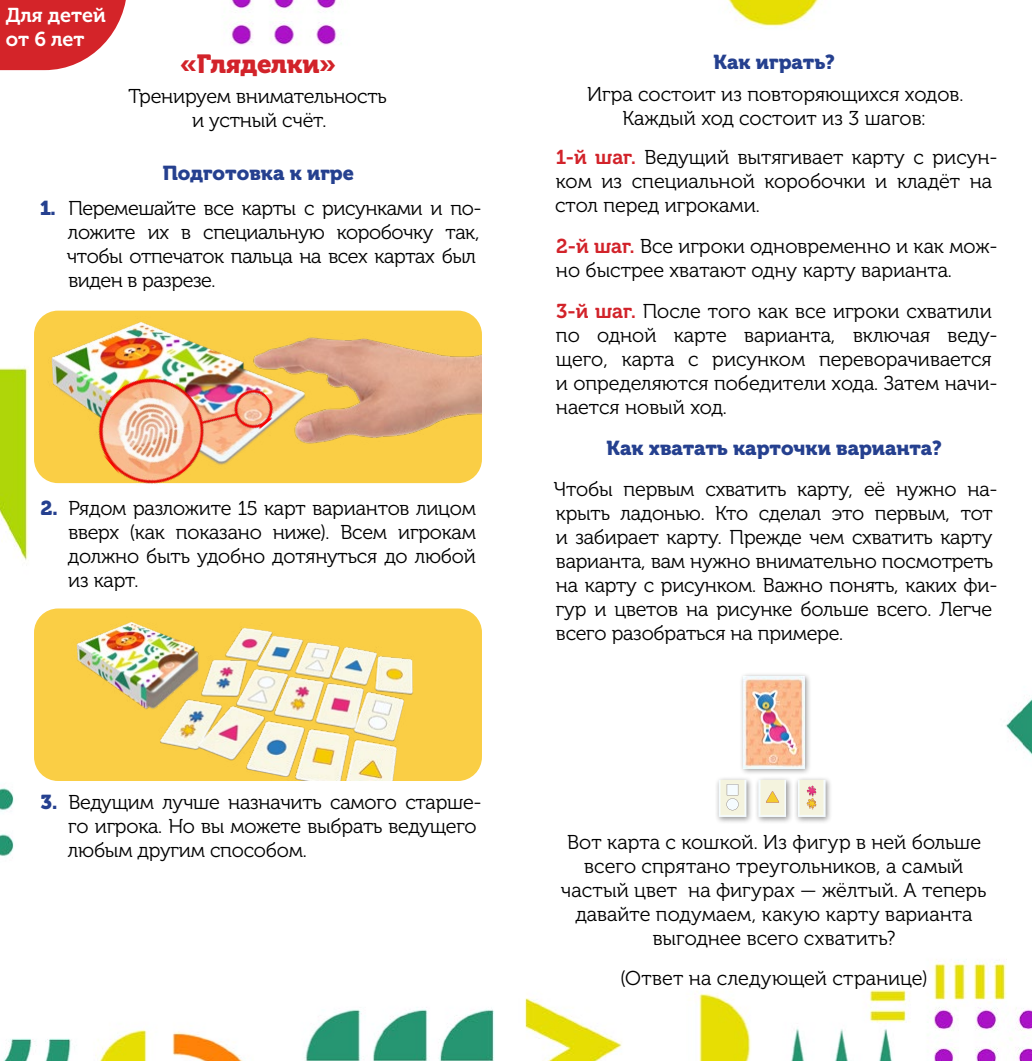
<style>
.page{position:relative;width:1032px;height:1061px;background:#fff}
.page>*{position:absolute;margin:0;border:0;box-sizing:border-box;transform-origin:0 0}
.t1{font:26px "Museo Cyrl 900";letter-spacing:-.01em;color:#d2232a}
.t2{font:20px/24px "Museo Cyrl 300";letter-spacing:-.01em;color:#000}
.t3{font:20px "Museo Cyrl 900";color:#25408f}
.t4{font:20px "Museo Cyrl 300";letter-spacing:.01em;color:#000}
.t5{font:20px/24px "Museo Cyrl 700";color:#fff}
.s1{font-family:"Museo Cyrl 900";color:#25408f}
.s2{font-family:"Museo Cyrl 700";color:#d2232a}
</style>
<div class="page">
<img style="left:0;top:0;width:1032px;height:1060px">
<svg style="left:0;top:0;width:127px;height:70px"></svg>
<img style="left:34px;top:310px;width:448px;height:173px">
<div style="left:34px;top:608px;width:448px;height:172px;background:#face45;border-radius:24px"></div>
<img style="left:63px;top:608px;width:373px;height:172px">
<div style="left:739px;top:672px;width:72px;height:103px;background:#000;opacity:.42"></div>
<img style="left:743px;top:676px;width:61px;height:92px">
<div style="left:715px;top:776px;width:39px;height:48px;background:#000;opacity:.42"></div>
<img style="left:719px;top:779px;width:27px;height:37px">
<div style="left:754px;top:776px;width:39px;height:48px;background:#000;opacity:.42"></div>
<img style="left:758px;top:779px;width:28px;height:37px">
<div style="left:794px;top:776px;width:39px;height:48px;background:#000;opacity:.42"></div>
<img style="left:798px;top:779px;width:27px;height:37px">
<img style="left:78px;top:320px;width:202px;height:197px">
<p class="t5" style="left:6px;top:3px;width:102px">Для детей от 6 лет</p>
<h1 class="t1" style="left:180px;top:49px;width:157px">«Гляделки»</h1>
<p class="t2" style="left:129px;top:85px;width:260px;text-align:center">Тренируем внимательность и устный счёт.</p>
<p class="t3" style="left:163px;top:161px;width:193px">Подготовка к игре</p>
<p class="t2" style="left:67px;top:197px;width:416px;text-indent:-27px"><span class="s1">1.</span> Перемешайте все карты с рисунками и по&shy;ложите их в специальную коробочку так, чтобы отпечаток пальца на всех картах был виден в разрезе.</p>
<p class="t2" style="left:68px;top:496px;width:409px;text-align:justify;text-indent:-27px"><span class="s1">2.</span> Рядом разложите 15 карт вариантов лицом вверх (как показано ниже). Всем игрокам должно быть удобно дотянуться до любой из карт.</p>
<p class="t2" style="left:68px;top:790px;width:415px;text-indent:-28px"><span class="s1">3.</span> Ведущим лучше назначить самого старше&shy;го игрока. Но вы можете выбрать ведущего любым другим способом.</p>
<p class="t3" style="left:714px;top:50px;width:123px">Как играть?</p>
<p class="t2" style="left:587px;top:82px;width:378px;text-align:center">Игра состоит из повторяющихся ходов.<br>Каждый ход состоит из 3 шагов:</p>
<p class="t2" style="left:555px;top:145px;width:444px"><span class="s2">1-й шаг.</span> Ведущий вытягивает карту с рисун&shy;ком из специальной коробочки и кладёт на стол перед игроками.</p>
<p class="t2" style="left:556px;top:234px;width:443px"><span class="s2">2-й шаг.</span> Все игроки одновременно и как мож&shy;но быстрее хватают одну карту варианта.</p>
<p class="t2" style="left:556px;top:299px;width:443px"><span class="s2">3-й шаг.</span> После того как все игроки схватили по одной карте варианта, включая веду&shy;щего, карта с рисунком переворачивается и определяются победители хода. Затем начи&shy;нается новый ход.</p>
<p class="t3" style="left:606px;top:436px;width:337px">Как хватать карточки варианта?</p>
<p class="t2" style="left:554px;top:477px;width:445px">Чтобы первым схватить карту, её нужно на&shy;крыть ладонью. Кто сделал это первым, тот и забирает карту. Прежде чем схватить карту варианта, вам нужно внимательно посмотреть на карту с рисунком. Важно понять, каких фи&shy;гур и цветов на рисунке больше всего. Легче всего разобраться на примере.</p>
<p class="t2" style="left:561px;top:830px;width:427px;text-align:center">Вот карта с кошкой. Из фигур в ней больше всего спрятано треугольников, а самый частый цвет на фигурах — жёлтый. А теперь давайте подумаем, какую карту варианта выгоднее всего схватить?</p>
<p class="t4" style="left:621px;top:966px;width:308px">(Ответ на следующей странице)</p>
</div>
